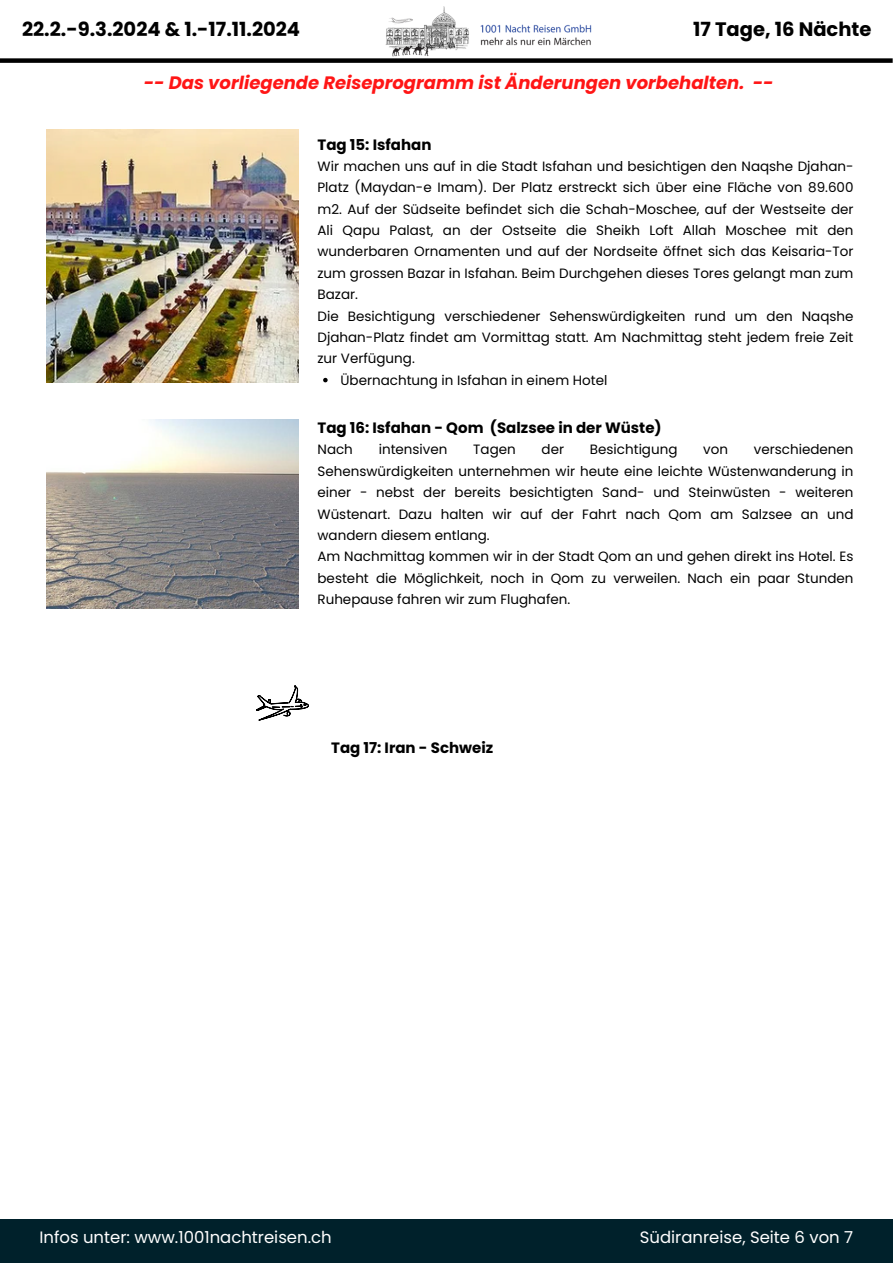
<style>
.page{position:relative;width:893px;height:1264px;background:#fff}
.page>*{position:absolute;margin:0;border:0;box-sizing:border-box;transform-origin:0 0}
.t1{font:700 19.5px "Poppins";color:#000}
.t2{font:italic 700 18px "Poppins";color:#ff1616}
.t3{font:16.5px "Poppins";color:#fff}
.t4{font:700 15px "Poppins";color:#000}
.t5{font:13.5px/21.3px "Poppins";color:#000;text-align:justify}
</style>
<div class="page">
<div style="left:0;top:1218px;width:892px;height:44px;background:#00212b"></div>
<img style="left:385px;top:6px;width:207px;height:51px">
<div style="left:0;top:58px;width:892px;height:5px;background:#000"></div>
<svg style="left:256px;top:685px;width:52px;height:36px"></svg>
<img style="left:46px;top:419px;width:252px;height:189px">
<img style="left:46px;top:130px;width:252px;height:253px">
<svg style="left:323px;top:378px;width:4px;height:4px"></svg>
<p class="t1" style="left:22px;top:16px;width:279px">22.2.-9.3.2024 &amp; 1.-17.11.2024</p>
<p class="t1" style="left:693px;top:16px;width:180px">17 Tage, 16 Nächte</p>
<p class="t2" style="left:144px;top:70px;width:631px">-- Das vorliegende Reiseprogramm ist Änderungen vorbehalten. --</p>
<p class="t4" style="left:317px;top:134px;width:115px">Tag 15: Isfahan</p>
<p class="t5" style="left:317px;top:155px;width:537px">Wir machen uns auf in die Stadt Isfahan und besichtigen den Naqshe Djahan-Platz (Maydan-e Imam). Der Platz erstreckt sich über eine Fläche von 89.600 m2. Auf der Südseite befindet sich die Schah-Moschee, auf der Westseite der Ali Qapu Palast, an der Ostseite die Sheikh Loft Allah Moschee mit den wunderbaren Ornamenten und auf der Nordseite öffnet sich das Keisaria-Tor zum grossen Bazar in Isfahan. Beim Durchgehen dieses Tores gelangt man zum Bazar.</p>
<p class="t5" style="left:317px;top:305px;width:537px">Die Besichtigung verschiedener Sehenswürdigkeiten rund um den Naqshe Djahan-Platz findet am Vormittag statt. Am Nachmittag steht jedem freie Zeit zur Verfügung.</p>
<p class="t5" style="left:340px;top:369px;width:268px">Übernachtung in Isfahan in einem Hotel</p>
<p class="t4" style="left:317px;top:417px;width:346px">Tag 16: Isfahan - Qom (Salzsee in der Wüste)</p>
<p class="t5" style="left:317px;top:439px;width:37px">Nach</p>
<p class="t5" style="left:378px;top:439px;width:70px">intensiven</p>
<p class="t5" style="left:473px;top:439px;width:44px">Tagen</p>
<p class="t5" style="left:541px;top:439px;width:24px">der</p>
<p class="t5" style="left:590px;top:439px;width:89px">Besichtigung</p>
<p class="t5" style="left:703px;top:439px;width:26px">von</p>
<p class="t5" style="left:317px;top:439px;width:537px;text-indent:436px">verschiedenen Sehenswürdigkeiten unternehmen wir heute eine leichte Wüstenwanderung in einer - nebst der bereits besichtigten Sand- und Steinwüsten - weiteren Wüstenart. Dazu halten wir auf der Fahrt nach Qom am Salzsee an und wandern diesem entlang.</p>
<p class="t5" style="left:317px;top:546px;width:537px">Am Nachmittag kommen wir in der Stadt Qom an und gehen direkt ins Hotel. Es besteht die Möglichkeit, noch in Qom zu verweilen. Nach ein paar Stunden Ruhepause fahren wir zum Flughafen.</p>
<p class="t4" style="left:331px;top:737px;width:164px">Tag 17: Iran - Schweiz</p>
<p class="t3" style="left:39px;top:1225px;width:294px">Infos unter: www.1001nachtreisen.ch</p>
<p class="t3" style="left:639px;top:1225px;width:215px">Südiranreise, Seite 6 von 7</p>
</div>
